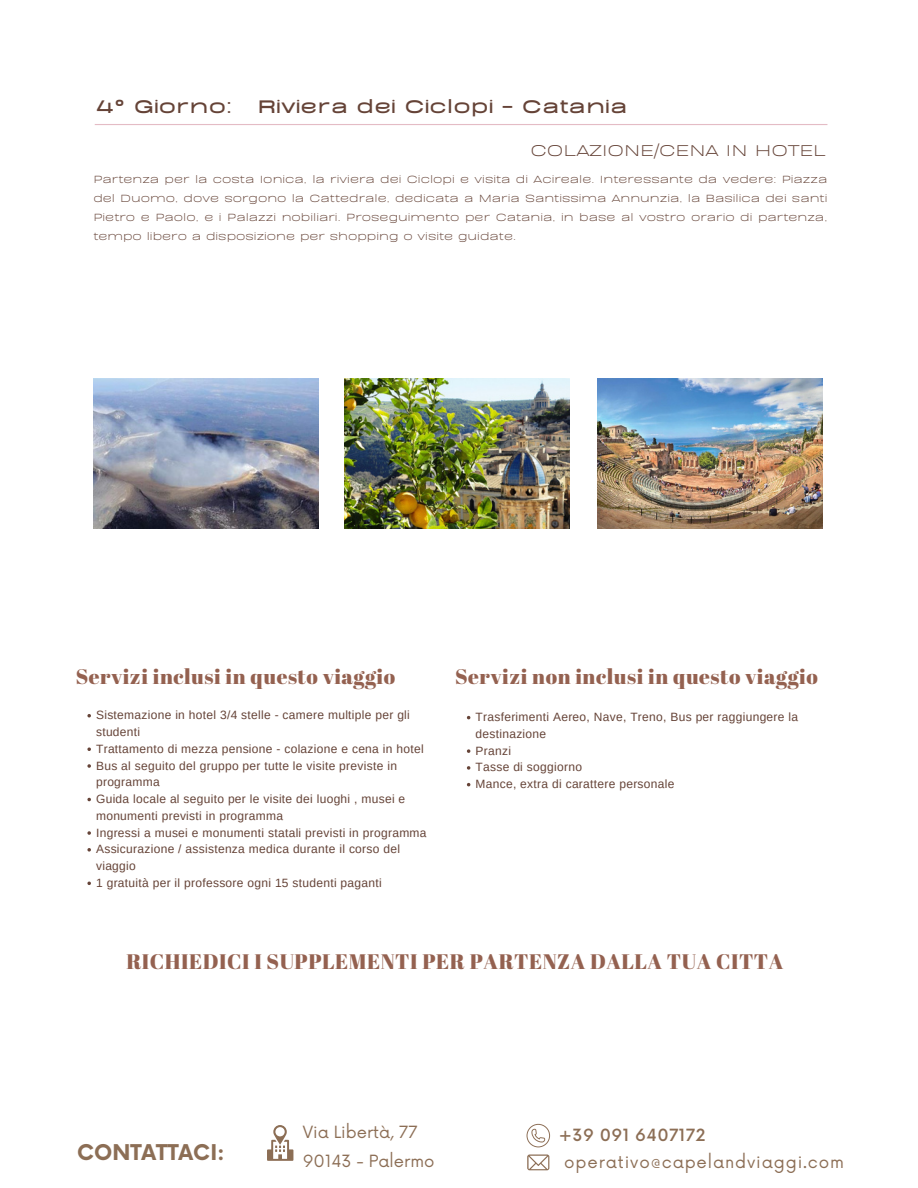
<style>
.page{position:relative;width:918px;height:1188px;background:#fff}
.page>*{position:absolute;margin:0;border:0;box-sizing:border-box;transform-origin:0 0}
.t1{font:700 21.15px "Now";color:#8c6e55}
.t2{font:21px "Abril Fatface";letter-spacing:.025em;color:#946150}
.t3{font:900 21px "BD Sans";color:#654337}
.t4{font:18px "BD Sans";color:#654337}
.t5{font:16.65px "Now";letter-spacing:.05em;color:#8c6e55}
.t6{font:16.35px "Now";color:#8c6e55}
.t7{font:500 16.35px "Now";letter-spacing:.025em;color:#8c6e55}
.t8{font:12px/16.8px "Arimo";letter-spacing:.025em;color:#654337}
.t9{font:12px/19px "BD Sans";color:#654337;text-align:justify}
</style>
<div class="page">
<hr style="left:95px;top:124px;width:732px;height:1px;background:#e4bcc5">
<svg style="left:267px;top:1125px;width:26px;height:36px"></svg>
<svg style="left:527px;top:1124px;width:23px;height:23px"></svg>
<svg style="left:527px;top:1155px;width:22px;height:15px"></svg>
<svg style="left:87px;top:714px;width:4px;height:3px"></svg>
<svg style="left:87px;top:747px;width:4px;height:4px"></svg>
<svg style="left:87px;top:764px;width:4px;height:4px"></svg>
<svg style="left:87px;top:798px;width:4px;height:3px"></svg>
<svg style="left:87px;top:831px;width:4px;height:4px"></svg>
<svg style="left:87px;top:848px;width:4px;height:4px"></svg>
<svg style="left:87px;top:882px;width:4px;height:3px"></svg>
<svg style="left:467px;top:749px;width:3px;height:4px"></svg>
<svg style="left:467px;top:766px;width:3px;height:4px"></svg>
<img style="left:93px;top:379px;width:225px;height:149px">
<img style="left:345px;top:379px;width:225px;height:149px">
<img style="left:598px;top:379px;width:225px;height:149px">
<p class="t3" style="left:97px;top:91px;width:532px">4° Giorno: Riviera dei Ciclopi - Catania</p>
<p class="t4" style="left:530px;top:138px;width:297px">COLAZIONE/CENA IN HOTEL</p>
<h4 class="t9" style="left:93px;top:168px;width:736px">Partenza per la costa Ionica, la riviera dei Ciclopi e visita di Acireale. Interessante da vedere: Piazza del Duomo, dove sorgono la Cattedrale, dedicata a Maria Santissima Annunzia, la Basilica dei santi Pietro e Paolo, e i Palazzi nobiliari. Proseguimento per Catania, in base al vostro orario di partenza, tempo libero a disposizione per shopping o visite guidate.</h4>
<h4 class="t2" style="left:76px;top:662px;width:321px">Servizi inclusi in questo viaggio</h4>
<p class="t8" style="left:96px;top:707px;width:315px">Sistemazione in hotel 3/4 stelle - camere multiple per gli studenti</p>
<p class="t8" style="left:96px;top:740px;width:329px">Trattamento di mezza pensione - colazione e cena in hotel</p>
<p class="t8" style="left:96px;top:757px;width:302px">Bus al seguito del gruppo per tutte le visite previste in programma</p>
<p class="t8" style="left:96px;top:790px;width:311px">Guida locale al seguito per le visite dei luoghi , musei e monumenti previsti in programma</p>
<p class="t8" style="left:96px;top:824px;width:332px">Ingressi a musei e monumenti statali previsti in programma</p>
<p class="t8" style="left:96px;top:841px;width:305px">Assicurazione / assistenza medica durante il corso del viaggio</p>
<p class="t8" style="left:96px;top:874px;width:287px">1 gratuità per il professore ogni 15 studenti paganti</p>
<p class="t2" style="left:455px;top:662px;width:364px">Servizi non inclusi in questo viaggio</p>
<p class="t8" style="left:476px;top:709px;width:324px">Trasferimenti Aereo, Nave, Treno, Bus per raggiungere la destinazione</p>
<p class="t8" style="left:476px;top:742px;width:37px">Pranzi</p>
<p class="t8" style="left:476px;top:759px;width:108px">Tasse di soggiorno</p>
<h2 class="t8" style="left:476px;top:776px;width:200px">Mance, extra di carattere personale</h2>
<h1 class="t2" style="left:126px;top:947px;width:659px">RICHIEDICI I SUPPLEMENTI PER PARTENZA DALLA TUA CITTA</h1>
<h3 class="t1" style="left:77px;top:1141px;width:149px">CONTATTACI:</h3>
<h6 class="t6" style="left:303px;top:1123px;width:117px">Via Libertà, 77</h6>
<p class="t6" style="left:303px;top:1152px;width:133px">90143 - Palermo</p>
<p class="t7" style="left:559px;top:1126px;width:148px">+39 091 6407172</p>
<p class="t5" style="left:564px;top:1153px;width:281px">operativo@capelandviaggi.com</p>
</div>
